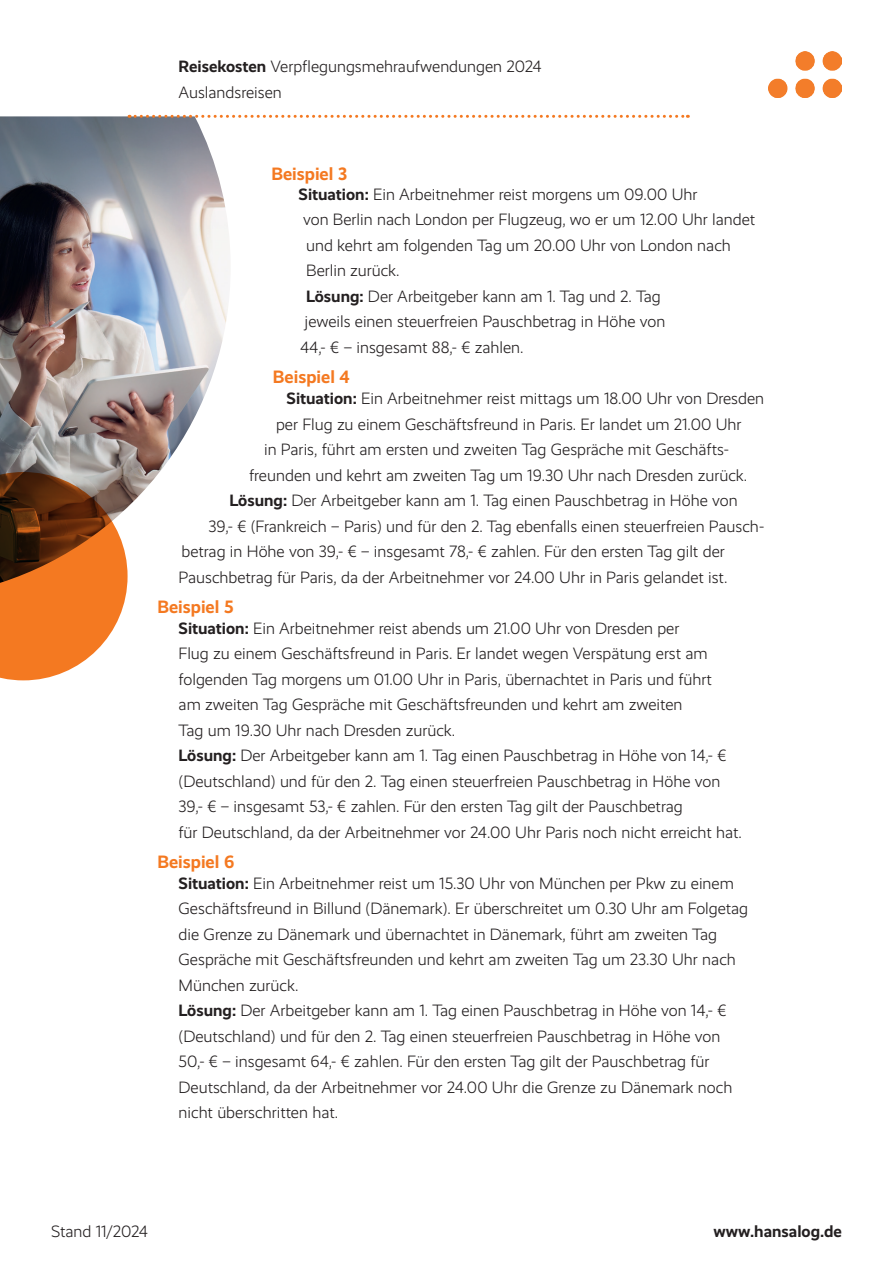
<style>
.page{position:relative;width:893px;height:1263px;background:#fff}
.page>*{position:absolute;margin:0;border:0;box-sizing:border-box;transform-origin:0 0}
.t1{font:700 18px "Realist";color:#f47921}
.t2{font:300 16.5px/25.5px "Realist";color:#231f20}
.t3{font:700 16.5px "Realist";color:#231f20}
.s1{font-weight:700}
</style>
<div class="page">
<img style="left:0;top:116px;width:230px;height:391px">
<svg style="left:0;top:472px;width:128px;height:208px;background:#ba6d37"></svg>
<img style="left:768px;top:51px;width:74px;height:47px">
<svg style="left:129px;top:115px;width:559px;height:3px"></svg>
<p class="t2" style="left:179px;top:54px;width:365px"><span class="s1">Reisekosten</span> Verpflegungsmehraufwendungen 2024<br>Auslandsreisen</p>
<p class="t1" style="left:271px;top:163px;width:77px">Beispiel 3</p>
<p class="t2" style="left:299px;top:182px;width:400px"><span class="s1">Situation:</span> Ein Arbeitnehmer reist morgens um 09.00 Uhr</p>
<p class="t2" style="left:303px;top:207px;width:454px">von Berlin nach London per Flugzeug, wo er um 12.00 Uhr landet</p>
<p class="t2" style="left:306px;top:233px;width:426px">und kehrt am folgenden Tag um 20.00 Uhr von London nach</p>
<p class="t2" style="left:306px;top:258px;width:95px">Berlin zurück.</p>
<p class="t2" style="left:306px;top:284px;width:356px"><span class="s1">Lösung:</span> Der Arbeitgeber kann am 1. Tag und 2. Tag</p>
<p class="t2" style="left:305px;top:309px;width:362px">jeweils einen steuerfreien Pauschbetrag in Höhe von</p>
<p class="t2" style="left:300px;top:335px;width:225px">44,- € – insgesamt 88,- € zahlen.</p>
<p class="t1" style="left:273px;top:366px;width:79px">Beispiel 4</p>
<p class="t2" style="left:287px;top:386px;width:479px"><span class="s1">Situation:</span> Ein Arbeitnehmer reist mittags um 18.00 Uhr von Dresden</p>
<p class="t2" style="left:276px;top:411px;width:467px">per Flug zu einem Geschäftsfreund in Paris. Er landet um 21.00 Uhr</p>
<p class="t2" style="left:264px;top:437px;width:466px">in Paris, führt am ersten und zweiten Tag Gespräche mit Geschäfts-</p>
<p class="t2" style="left:249px;top:462px;width:500px">freunden und kehrt am zweiten Tag um 19.30 Uhr nach Dresden zurück.</p>
<p class="t2" style="left:230px;top:488px;width:510px"><span class="s1">Lösung:</span> Der Arbeitgeber kann am 1. Tag einen Pauschbetrag in Höhe von</p>
<p class="t2" style="left:209px;top:513px;width:557px">39,- € (Frankreich – Paris) und für den 2. Tag ebenfalls einen steuerfreien Pausch-</p>
<p class="t2" style="left:182px;top:539px;width:545px">betrag in Höhe von 39,- € – insgesamt 78,- € zahlen. Für den ersten Tag gilt der</p>
<p class="t2" style="left:179px;top:564px;width:550px">Pauschbetrag für Paris, da der Arbeitnehmer vor 24.00 Uhr in Paris gelandet ist.</p>
<p class="t1" style="left:157px;top:596px;width:78px">Beispiel 5</p>
<p class="t2" style="left:179px;top:615px;width:565px"><span class="s1">Situation:</span> Ein Arbeitnehmer reist abends um 21.00 Uhr von Dresden per<br>Flug zu einem Geschäftsfreund in Paris. Er landet wegen Verspätung erst am folgenden Tag morgens um 01.00 Uhr in Paris, übernachtet in Paris und führt<br>am zweiten Tag Gespräche mit Geschäftsfreunden und kehrt am zweiten<br>Tag um 19.30 Uhr nach Dresden zurück.<br><span class="s1">Lösung:</span> Der Arbeitgeber kann am 1. Tag einen Pauschbetrag in Höhe von 14,- € (Deutschland) und für den 2. Tag einen steuerfreien Pauschbetrag in Höhe von 39,- € – insgesamt 53,- € zahlen. Für den ersten Tag gilt der Pauschbetrag<br>für Deutschland, da der Arbeitnehmer vor 24.00 Uhr Paris noch nicht erreicht hat.</p>
<p class="t1" style="left:157px;top:851px;width:79px">Beispiel 6</p>
<p class="t2" style="left:179px;top:870px;width:571px"><span class="s1">Situation:</span> Ein Arbeitnehmer reist um 15.30 Uhr von München per Pkw zu einem Geschäftsfreund in Billund (Dänemark). Er überschreitet um 0.30 Uhr am Folgetag die Grenze zu Dänemark und übernachtet in Dänemark, führt am zweiten Tag Gespräche mit Geschäftsfreunden und kehrt am zweiten Tag um 23.30 Uhr nach München zurück.<br><span class="s1">Lösung:</span> Der Arbeitgeber kann am 1. Tag einen Pauschbetrag in Höhe von 14,- € (Deutschland) und für den 2. Tag einen steuerfreien Pauschbetrag in Höhe von 50,- € – insgesamt 64,- € zahlen. Für den ersten Tag gilt der Pauschbetrag für Deutschland, da der Arbeitnehmer vor 24.00 Uhr die Grenze zu Dänemark noch nicht überschritten hat.</p>
<p class="t2" style="left:51px;top:1219px;width:98px">Stand 11/2024</p>
<p class="t3" style="left:713px;top:1222px;width:130px">www.hansalog.de</p>
</div>
